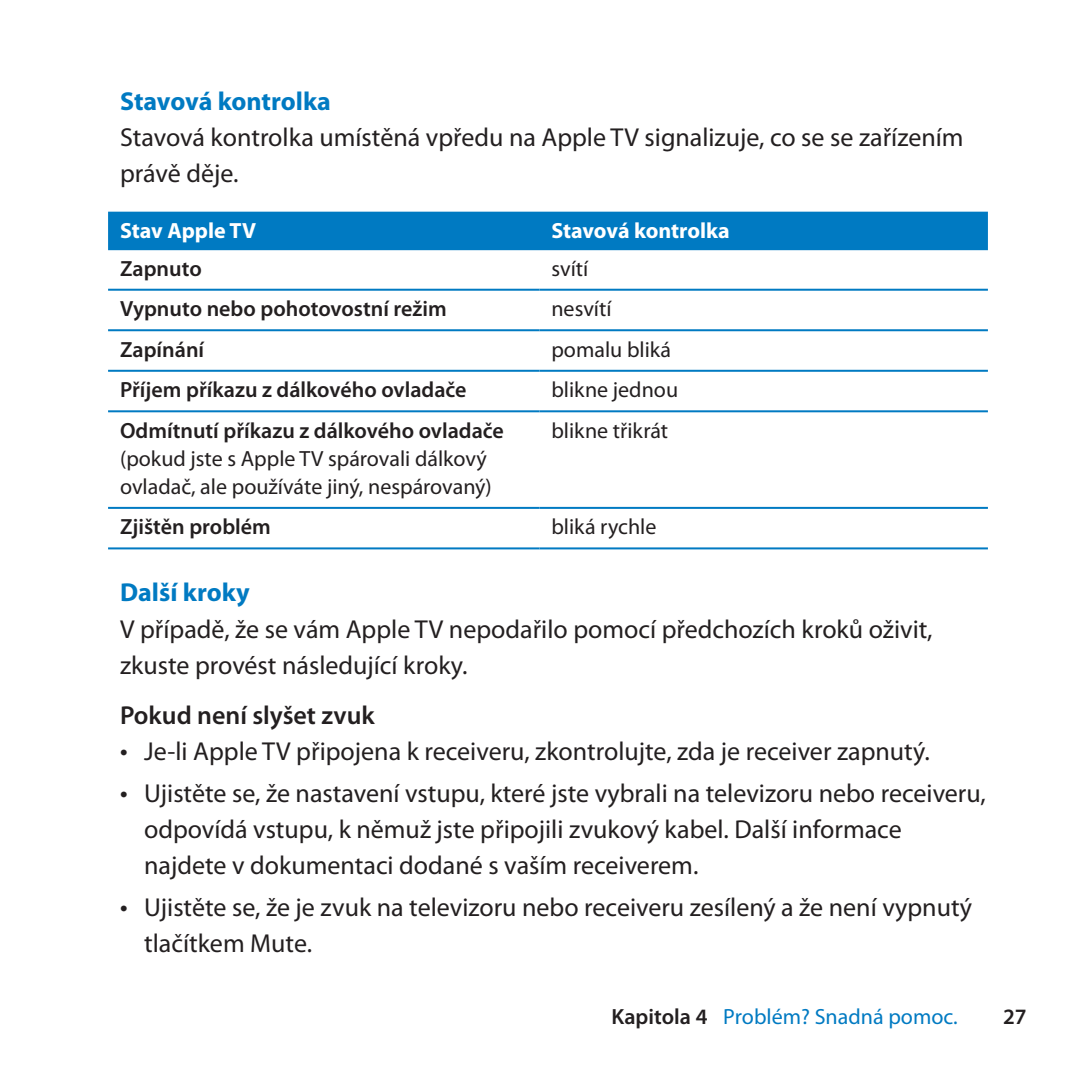
<style>
.page{position:relative;width:1078px;height:1078px;background:#fff}
.page>*{position:absolute;margin:0;border:0;box-sizing:border-box;transform-origin:0 0}
.t1{font:26px/36px "Myriad Pro";color:#231f20}
.t2{font:700 26px "Myriad Pro";color:#007ac2}
.t3{font:22px/28px "Myriad Pro";color:#231f20}
.t4{font:600 22px "Myriad Pro";color:#231f20}
.t5{font:22px "Myriad Pro";color:#007ac2}
.t6{font:700 22px "Myriad Pro";letter-spacing:-.005em;color:#fff}
.s1{font-weight:600}
.s2{font-family:"Apple Icon Four";font-size:24px}
.s3{font-weight:600;color:#231f20}
</style>
<div class="page">
<div style="left:108px;top:211px;width:879px;height:39px;background:#007ac2"></div>
<hr style="left:108px;top:329px;width:431px;height:2px;background:#007ac2">
<hr style="left:539px;top:329px;width:448px;height:2px;background:#007ac2">
<hr style="left:108px;top:369px;width:431px;height:2px;background:#007ac2">
<hr style="left:539px;top:369px;width:448px;height:2px;background:#007ac2">
<hr style="left:108px;top:410px;width:431px;height:2px;background:#007ac2">
<hr style="left:539px;top:410px;width:448px;height:2px;background:#007ac2">
<hr style="left:108px;top:506px;width:431px;height:2px;background:#007ac2">
<hr style="left:539px;top:506px;width:448px;height:2px;background:#007ac2">
<hr style="left:108px;top:547px;width:431px;height:2px;background:#007ac2">
<hr style="left:539px;top:547px;width:448px;height:2px;background:#007ac2">
<hr style="left:108px;top:288px;width:431px;height:2px;background:#007ac2">
<hr style="left:539px;top:288px;width:448px;height:2px;background:#007ac2">
<p class="t2" style="left:120px;top:84px;width:212px">Stavová kontrolka</p>
<p class="t1" style="left:120px;top:118px;width:844px">Stavová kontrolka umístěná vpředu na Apple TV signalizuje, co se se zařízením právě děje.</p>
<p class="t6" style="left:120px;top:216px;width:137px">Stav Apple TV</p>
<p class="t6" style="left:551px;top:216px;width:180px">Stavová kontrolka</p>
<p class="t4" style="left:120px;top:254px;width:83px">Zapnuto</p>
<p class="t3" style="left:551px;top:254px;width:38px">svítí</p>
<p class="t4" style="left:120px;top:295px;width:328px">Vypnuto nebo pohotovostní režim</p>
<p class="t3" style="left:551px;top:294px;width:62px">nesvítí</p>
<p class="t4" style="left:120px;top:335px;width:86px">Zapínání</p>
<p class="t3" style="left:551px;top:335px;width:121px">pomalu bliká</p>
<p class="t4" style="left:120px;top:376px;width:348px">Příjem příkazu z dálkového ovladače</p>
<p class="t3" style="left:551px;top:375px;width:128px">blikne jednou</p>
<p class="t4" style="left:120px;top:416px;width:385px">Odmítnutí příkazu z dálkového ovladače</p>
<p class="t3" style="left:120px;top:444px;width:373px">(pokud jste s Apple TV spárovali dálkový ovladač, ale používáte jiný, nespárovaný)</p>
<p class="t3" style="left:551px;top:416px;width:118px">blikne třikrát</p>
<p class="t4" style="left:120px;top:513px;width:152px">Zjištěn problém</p>
<p class="t3" style="left:551px;top:512px;width:107px">bliká rychle</p>
<p class="t2" style="left:120px;top:575px;width:131px">Další kroky</p>
<p class="t1" style="left:120px;top:610px;width:813px">V případě, že se vám Apple TV nepodařilo pomocí předchozích kroků oživit, zkuste provést následující kroky.</p>
<p class="t1" style="left:120px;top:696px;width:811px"><span class="s1">Pokud není slyšet zvuk<br></span><span class="s2">Â</span> Je-li Apple TV připojena k receiveru, zkontrolujte, zda je receiver zapnutý.</p>
<p class="t1" style="left:144px;top:774px;width:843px;text-indent:-24px"><span class="s2">Â</span> Ujistěte se, že nastavení vstupu, které jste vybrali na televizoru nebo receiveru, odpovídá vstupu, k němuž jste připojili zvukový kabel. Další informace najdete v dokumentaci dodané s vaším receiverem.</p>
<p class="t1" style="left:144px;top:888px;width:829px;text-indent:-24px"><span class="s2">Â</span> Ujistěte se, že je zvuk na televizoru nebo receiveru zesílený a že není vypnutý tlačítkem Mute.</p>
<p class="t5" style="left:611px;top:1002px;width:347px"><span class="s3">Kapitola 4</span> Problém? Snadná pomoc.</p>
<p class="t4" style="left:1002px;top:1002px;width:25px">27</p>
</div>
